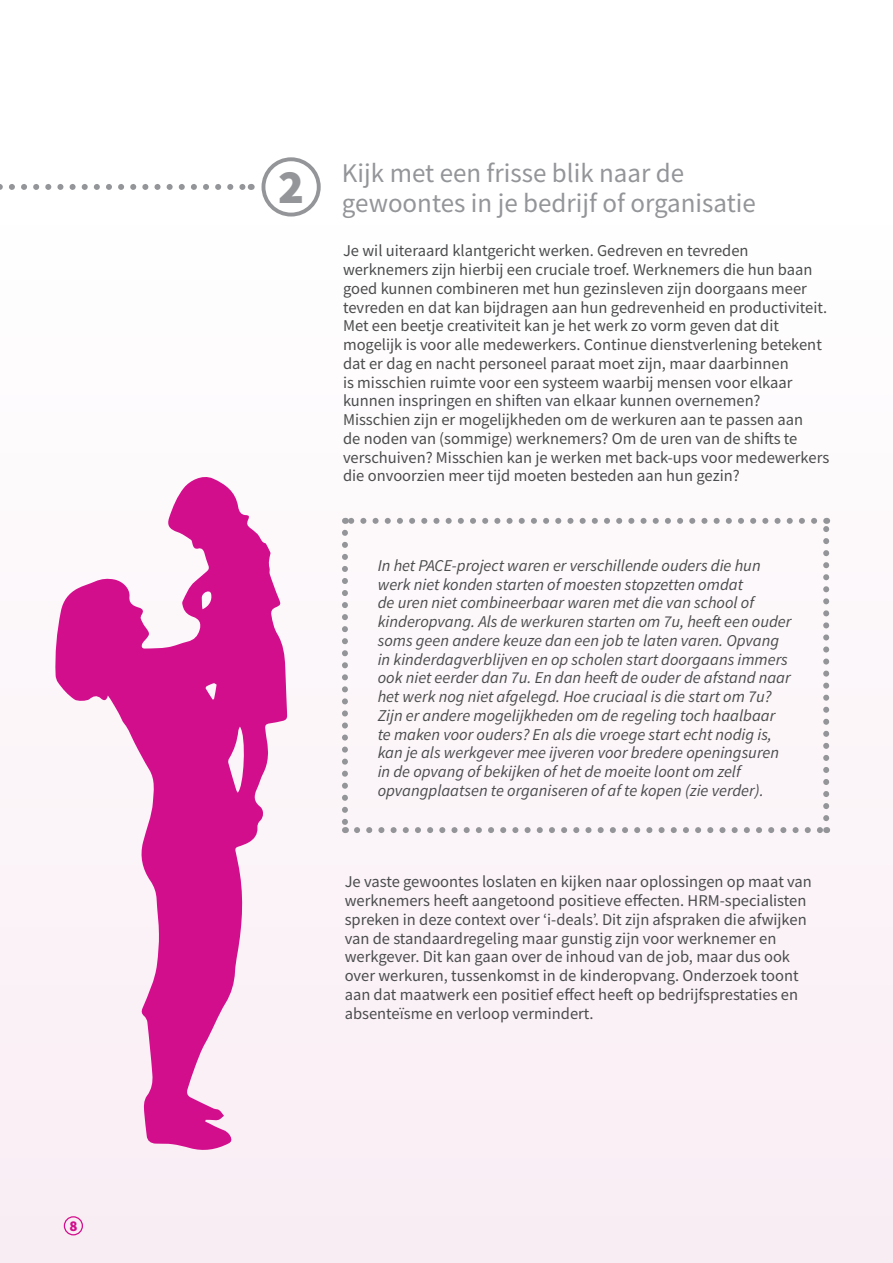
<style>
.page{position:relative;width:893px;height:1263px;background:#fff}
.page>*{position:absolute;margin:0;border:0;box-sizing:border-box;transform-origin:0 0}
.t1{font:27px/30px "Source Sans Pro";color:#939598}
.t2{font:16.5px/18.8px "Source Sans Pro";color:#4b4c4d}
.t3{font:italic 16.5px/18.8px "Source Sans Pro";color:#4b4c4d}
.t4{font:900 15px "Source Sans Pro";color:#d20e8c}
.s1{font-weight:900;font-size:48px}
</style>
<div class="page">
<div style="left:0;top:225px;width:893px;height:1038px;background:#fcf6f9"></div>
<div style="left:64px;top:1216px;width:19px;height:19px;border:1px solid #d20e8c;border-radius:50%"></div>
<svg style="left:55px;top:477px;width:232px;height:673px"></svg>
<div style="left:261px;top:157px;width:60px;height:59px;border:4px solid #939598;border-radius:50%"></div>
<svg style="left:0;top:184px;width:245px;height:6px"></svg>
<svg style="left:357px;top:827px;width:463px;height:6px"></svg>
<svg style="left:342px;top:533px;width:6px;height:300px"></svg>
<svg style="left:823px;top:518px;width:6px;height:300px"></svg>
<svg style="left:345px;top:518px;width:469px;height:6px"></svg>
<p class="t4" style="left:69px;top:1215px;width:10px">8</p>
<h1 class="t1" style="left:342px;top:158px;width:416px;text-indent:-64px"><span class="s1">2</span> Kijk met een frisse blik naar de gewoontes in je bedrijf of organisatie</h1>
<p class="t2" style="left:343px;top:241px;width:488px">Je wil uiteraard klantgericht werken. Gedreven en tevreden werknemers zijn hierbij een cruciale troef. Werknemers die hun baan goed kunnen combineren met hun gezinsleven zijn doorgaans meer tevreden en dat kan bijdragen aan hun gedrevenheid en productiviteit.<br>Met een beetje creativiteit kan je het werk zo vorm geven dat dit mogelijk is voor alle medewerkers. Continue dienstverlening betekent dat er dag en nacht personeel paraat moet zijn, maar daarbinnen<br>is misschien ruimte voor een systeem waarbij mensen voor elkaar kunnen inspringen en shiften van elkaar kunnen overnemen?<br>Misschien zijn er mogelijkheden om de werkuren aan te passen aan<br>de noden van (sommige) werknemers? Om de uren van de shifts te verschuiven? Misschien kan je werken met back-ups voor medewerkers die onvoorzien meer tijd moeten besteden aan hun gezin?</p>
<p class="t3" style="left:378px;top:556px;width:415px">In het PACE-project waren er verschillende ouders die hun werk niet konden starten of moesten stopzetten omdat<br>de uren niet combineerbaar waren met die van school of kinderopvang. Als de werkuren starten om 7u, heeft een ouder soms geen andere keuze dan een job te laten varen. Opvang in kinderdagverblijven en op scholen start doorgaans immers ook niet eerder dan 7u. En dan heeft de ouder de afstand naar het werk nog niet afgelegd. Hoe cruciaal is die start om 7u?<br>Zijn er andere mogelijkheden om de regeling toch haalbaar te maken voor ouders? En als die vroege start echt nodig is, kan je als werkgever mee ijveren voor bredere openingsuren in de opvang of bekijken of het de moeite loont om zelf opvangplaatsen te organiseren of af te kopen (zie verder).</p>
<p class="t2" style="left:345px;top:872px;width:469px">Je vaste gewoontes loslaten en kijken naar oplossingen op maat van werknemers heeft aangetoond positieve effecten. HRM-specialisten spreken in deze context over ‘i-deals’. Dit zijn afspraken die afwijken van de standaardregeling maar gunstig zijn voor werknemer en werkgever. Dit kan gaan over de inhoud van de job, maar dus ook over werkuren, tussenkomst in de kinderopvang. Onderzoek toont aan dat maatwerk een positief effect heeft op bedrijfsprestaties en absenteïsme en verloop vermindert.</p>
</div>
